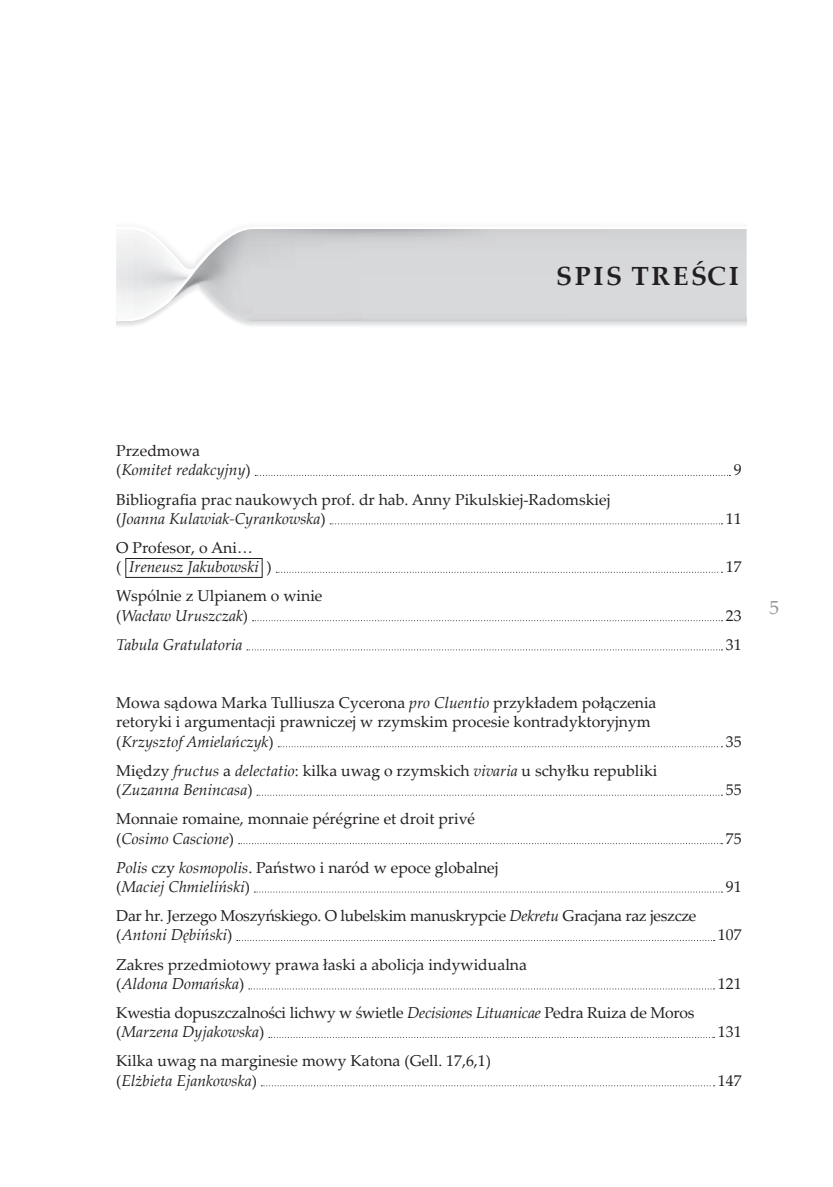
<style>
.page{position:relative;width:833px;height:1187px;background:#fff}
.page>*{position:absolute;margin:0;border:0;box-sizing:border-box;transform-origin:0 0}
.t1{font:700 26.25px "Palatino Linotype";letter-spacing:.1em;color:#231f20}
.t2{font:19.25px "Palatino Linotype";color:#939598}
.t3{font:15.75px/19.2px "Palatino Linotype";color:#231f20}
.t4{font:15.75px/19.2px "Palatino Linotype";letter-spacing:-.02em;color:#231f20}
.t5{font:italic 15.75px/19.2px "Palatino Linotype";color:#231f20}
.s1{font-style:normal}
.s2{font-style:italic}
</style>
<div class="page">
<svg style="left:116px;top:234px;width:630px;height:88px;fill:#edeeef"></svg>
<svg style="left:166px;top:233px;width:580px;height:88px;background:#d8d9db"></svg>
<div style="left:238px;top:229px;width:508px;height:24px;background:linear-gradient(to bottom,#c8c9cc,#d7d8da)"></div>
<svg style="left:255px;top:475px;width:475px;height:1px"></svg>
<svg style="left:330px;top:523px;width:392px;height:1px"></svg>
<svg style="left:276px;top:572px;width:446px;height:1px"></svg>
<svg style="left:252px;top:620px;width:470px;height:1px"></svg>
<svg style="left:247px;top:649px;width:475px;height:1px"></svg>
<svg style="left:278px;top:746px;width:444px;height:1px"></svg>
<svg style="left:257px;top:795px;width:465px;height:1px"></svg>
<svg style="left:238px;top:843px;width:484px;height:1px"></svg>
<svg style="left:254px;top:891px;width:468px;height:1px"></svg>
<svg style="left:237px;top:940px;width:477px;height:1px"></svg>
<svg style="left:249px;top:988px;width:465px;height:1px"></svg>
<svg style="left:269px;top:1037px;width:445px;height:1px"></svg>
<svg style="left:261px;top:1085px;width:453px;height:1px"></svg>
<div style="left:125px;top:558px;width:137px;height:20px;border:1px solid #231f20"></div>
<h1 class="t1" style="left:556px;top:257px;width:184px">SPIS TREŚCI</h1>
<p class="t5" style="left:116px;top:440px;width:136px"><span class="s1">Przedmowa (</span>Komitet redakcyjny<span class="s1">)</span></p>
<p class="t3" style="left:116px;top:489px;width:495px">Bibliografia prac naukowych prof. dr hab. Anny Pikulskiej-Radomskiej (<span class="s2">Joanna Kulawiak-Cyrankowska</span>)</p>
<p class="t5" style="left:116px;top:537px;width:157px"><span class="s1">O Profesor, o Ani…<br>(</span> Ireneusz Jakubowski <span class="s1">)</span></p>
<p class="t3" style="left:116px;top:586px;width:208px">Wspólnie z Ulpianem o winie (<span class="s2">Wacław Uruszczak</span>)</p>
<p class="t3" style="left:733px;top:460px;width:9px">9</p>
<p class="t3" style="left:725px;top:508px;width:17px">11</p>
<p class="t3" style="left:725px;top:557px;width:17px">17</p>
<p class="t3" style="left:725px;top:605px;width:17px">23</p>
<p class="t5" style="left:116px;top:634px;width:128px">Tabula Gratulatoria</p>
<p class="t3" style="left:725px;top:634px;width:17px">31</p>
<p class="t3" style="left:116px;top:692px;width:542px">Mowa sądowa Marka Tulliusza Cycerona <span class="s2">pro Cluentio</span> przykładem połączenia retoryki i argumentacji prawniczej w rzymskim procesie kontradyktoryjnym (<span class="s2">Krzysztof Amielańczyk</span>)</p>
<p class="t3" style="left:116px;top:760px;width:542px">Między <span class="s2">fructus</span> a <span class="s2">delectatio</span>: kilka uwag o rzymskich <span class="s2">vivaria</span> u schyłku republiki (<span class="s2">Zuzanna Benincasa</span>)</p>
<p class="t3" style="left:116px;top:809px;width:360px">Monnaie romaine, monnaie pérégrine et droit privé (<span class="s2">Cosimo Cascione</span>)</p>
<p class="t3" style="left:116px;top:857px;width:384px"><span class="s2">Polis</span> czy <span class="s2">kosmopolis</span>. Państwo i naród w epoce globalnej (<span class="s2">Maciej Chmieliński</span>)</p>
<p class="t4" style="left:116px;top:905px;width:581px">Dar hr. Jerzego Moszyńskiego. O lubelskim manuskrypcie <span class="s2">Dekretu</span> Gracjana raz jeszcze (<span class="s2">Antoni Dębiński</span>)</p>
<p class="t3" style="left:116px;top:954px;width:412px">Zakres przedmiotowy prawa łaski a abolicja indywidualna (<span class="s2">Aldona Domańska</span>)</p>
<p class="t3" style="left:116px;top:1002px;width:580px">Kwestia dopuszczalności lichwy w świetle <span class="s2">Decisiones Lituanicae</span> Pedra Ruiza de Moros (<span class="s2">Marzena Dyjakowska</span>)</p>
<p class="t3" style="left:116px;top:1051px;width:376px">Kilka uwag na marginesie mowy Katona (Gell. 17,6,1) (<span class="s2">Elżbieta Ejankowska</span>)</p>
<p class="t3" style="left:725px;top:731px;width:17px">35</p>
<p class="t3" style="left:725px;top:779px;width:17px">55</p>
<p class="t3" style="left:725px;top:828px;width:17px">75</p>
<p class="t3" style="left:725px;top:876px;width:17px">91</p>
<p class="t3" style="left:718px;top:925px;width:25px">107</p>
<p class="t3" style="left:718px;top:973px;width:25px">121</p>
<p class="t3" style="left:718px;top:1021px;width:25px">131</p>
<p class="t3" style="left:718px;top:1070px;width:25px">147</p>
<p class="t2" style="left:769px;top:594px;width:11px">5</p>
</div>
